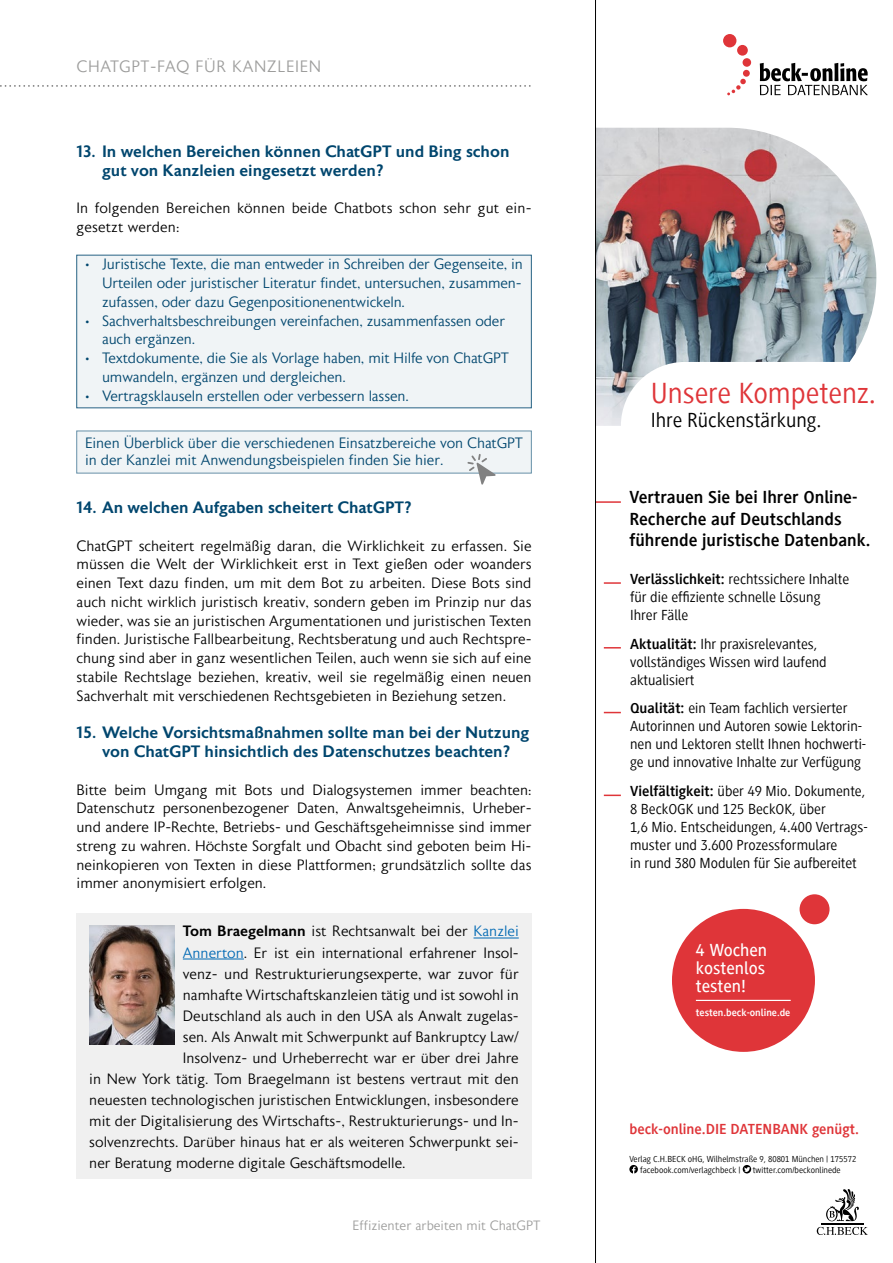
<style>
.page{position:relative;width:893px;height:1263px;background:#fff}
.page>*{position:absolute;margin:0;border:0;box-sizing:border-box;transform-origin:0 0}
.t1{font:30px "Generis Sans Com";color:#df3539}
.t2{font:21px "Generis Sans Com";color:#000}
.t3{font:700 18px/21.6px "Generis Sans Com";color:#000}
.t4{font:500 18px/18px "Generis Sans Com";color:#fff;text-align:justify}
.t5{font:500 16.5px/18.8px "Astoria Sans";color:#00466e}
.t6{font:300 16.5px "Astoria Sans";letter-spacing:.04em;color:#9d9d9c}
.t7{font:300 15px/18.8px "Astoria Sans";color:#000;text-align:justify}
.t8{font:300 15px/18.8px "Astoria Sans";letter-spacing:-.01em;color:#00466e}
.t9{font:15px/18px "Generis Sans Com";color:#000}
.t10{font:700 15px "Generis Sans Com";color:#df3539}
.t11{font:300 13.5px "Astoria Sans";color:#9d9d9c}
.t12{font:700 10.5px "Generis Sans Com";color:#fff}
.t13{font:9px/10.8px "Generis Sans Com";color:#000}
.s1{font-weight:500}
.s2{color:#0069b4}
.s3{font-weight:700}
</style>
<div class="page">
<div style="left:77px;top:255px;width:454px;height:153px;background:#f0f4f6"></div>
<svg style="left:0;top:85px;width:531px;height:2px"></svg>
<div style="left:77px;top:913px;width:454px;height:266px;background:#f0f0f0"></div>
<hr style="left:473px;top:938px;width:46px;height:1px;background:#0069b4">
<hr style="left:183px;top:959px;width:61px;height:1px;background:#0069b4">
<img style="left:89px;top:925px;width:85px;height:119px">
<div style="left:77px;top:431px;width:454px;height:42px;background:#f0f4f6"></div>
<svg style="left:467px;top:454px;width:29px;height:31px"></svg>
<img style="left:596px;top:128px;width:280px;height:298px">
<hr style="left:595px;top:501px;width:26px;height:2px;background:#df3539">
<svg style="left:621px;top:362px;width:255px;height:64px"></svg>
<svg style="left:760px;top:63px;width:108px;height:32px"></svg>
<div style="left:723px;top:34px;width:13px;height:13px;background:#df3539;border-radius:50%"></div>
<div style="left:737px;top:45px;width:11px;height:11px;background:#df3539;border-radius:50%"></div>
<div style="left:743px;top:58px;width:8px;height:9px;background:#df3539;border-radius:50%"></div>
<div style="left:743px;top:70px;width:7px;height:7px;background:#df3539;border-radius:50%"></div>
<svg style="left:727px;top:79px;width:19px;height:16px"></svg>
<svg style="left:826px;top:1189px;width:33px;height:32px"></svg>
<hr style="left:821px;top:1223px;width:43px;height:1px;background:#000">
<svg style="left:817px;top:1227px;width:51px;height:8px"></svg>
<svg style="left:629px;top:1165px;width:9px;height:8px"></svg>
<svg style="left:743px;top:1165px;width:8px;height:8px"></svg>
<svg style="left:604px;top:582px;width:17px;height:2px"></svg>
<svg style="left:604px;top:647px;width:17px;height:1px"></svg>
<svg style="left:604px;top:712px;width:17px;height:1px"></svg>
<svg style="left:604px;top:794px;width:17px;height:2px"></svg>
<div style="left:672px;top:909px;width:143px;height:143px;background:#df3539;border-radius:50%"></div>
<div style="left:800px;top:894px;width:29px;height:30px;background:#df3539;border-radius:50%"></div>
<hr style="left:696px;top:1000px;width:95px;height:1px;background:#fff">
<hr style="left:595px;top:0;width:1px;height:1263px;background:#000">
<p class="t6" style="left:77px;top:57px;width:246px">CHATGPT-FAQ FÜR KANZLEIEN</p>
<p class="t5" style="left:102px;top:142px;width:409px;text-indent:-26px">13. In welchen Bereichen können ChatGPT und Bing schon gut von Kanzleien eingesetzt werden?</p>
<p class="t7" style="left:77px;top:199px;width:456px">In folgenden Bereichen können beide Chatbots schon sehr gut ein&shy;gesetzt werden:</p>
<p class="t8" style="left:102px;top:255px;width:422px;text-align:justify;text-indent:-17px">• Juristische Texte, die man entweder in Schreiben der Gegenseite, in Urteilen oder juristischer Literatur findet, untersuchen, zusammen&shy;zufassen, oder dazu Gegenpositionenentwickeln.</p>
<p class="t8" style="left:102px;top:312px;width:405px;text-indent:-17px">• Sachverhaltsbeschreibungen vereinfachen, zusammenfassen oder auch ergänzen.</p>
<p class="t8" style="left:102px;top:349px;width:408px;text-indent:-17px">• Textdokumente, die Sie als Vorlage haben, mit Hilfe von ChatGPT umwandeln, ergänzen und dergleichen.</p>
<p class="t8" style="left:85px;top:387px;width:325px">• Vertragsklauseln erstellen oder verbessern lassen.</p>
<p class="t8" style="left:85px;top:434px;width:439px;line-height:17.2px">Einen Überblick über die verschiedenen Einsatzbereiche von ChatGPT in der Kanzlei mit Anwendungsbeispielen finden Sie hier.</p>
<p class="t5" style="left:77px;top:499px;width:337px">14. An welchen Aufgaben scheitert ChatGPT?</p>
<p class="t7" style="left:77px;top:537px;width:457px">ChatGPT scheitert regelmäßig daran, die Wirklichkeit zu erfassen. Sie müssen die Welt der Wirklichkeit erst in Text gießen oder woanders einen Text dazu finden, um mit dem Bot zu arbeiten. Diese Bots sind auch nicht wirklich juristisch kreativ, sondern geben im Prinzip nur das wieder, was sie an juristischen Argumentationen und juristischen Texten finden. Juristische Fallbearbeitung, Rechtsberatung und auch Rechtspre&shy;chung sind aber in ganz wesentlichen Teilen, auch wenn sie sich auf eine stabile Rechtslage beziehen, kreativ, weil sie regelmäßig einen neuen Sachverhalt mit verschiedenen Rechtsgebieten in Beziehung setzen.</p>
<p class="t5" style="left:77px;top:724px;width:454px;text-align:center">15. Welche Vorsichtsmaßnahmen sollte man bei der Nutzung von ChatGPT hinsichtlich des Datenschutzes beachten?</p>
<p class="t7" style="left:77px;top:780px;width:457px">Bitte beim Umgang mit Bots und Dialogsystemen immer beachten:<br>Datenschutz personenbezogener Daten, Anwaltsgeheimnis, Urheber&shy;und andere IP-Rechte, Betriebs- und Geschäftsgeheimnisse sind immer streng zu wahren. Höchste Sorgfalt und Obacht sind geboten beim Hi&shy;neinkopieren von Texten in diese Plattformen; grundsätzlich sollte das immer anonymisiert erfolgen.</p>
<p class="t7" style="left:183px;top:922px;width:337px"><span class="s1">Tom Braegelmann</span> ist Rechtsanwalt bei der <span class="s2">Kanzlei</span></p>
<p class="t7" style="left:183px;top:943px;width:337px"><span class="s2">Annerton</span>. Er ist ein international erfahrener Insol-</p>
<p class="t7" style="left:183px;top:964px;width:337px">venz- und Restrukturierungsexperte, war zuvor für</p>
<p class="t7" style="left:183px;top:985px;width:337px">namhafte Wirtschaftskanzleien tätig und ist sowohl in</p>
<p class="t7" style="left:183px;top:1006px;width:337px">Deutschland als auch in den USA als Anwalt zugelas-</p>
<p class="t7" style="left:183px;top:1027px;width:337px">sen. Als Anwalt mit Schwerpunkt auf Bankruptcy Law/</p>
<p class="t7" style="left:183px;top:1048px;width:337px">Insolvenz- und Urheberrecht war er über drei Jahre</p>
<p class="t7" style="left:89px;top:1069px;width:431px">in New York tätig. Tom Braegelmann ist bestens vertraut mit den</p>
<p class="t7" style="left:89px;top:1090px;width:431px">neuesten technologischen juristischen Entwicklungen, insbesondere</p>
<p class="t7" style="left:89px;top:1111px;width:431px">mit der Digitalisierung des Wirtschafts-, Restrukturierungs- und In-</p>
<p class="t7" style="left:89px;top:1132px;width:431px">solvenzrechts. Darüber hinaus hat er als weiteren Schwerpunkt sei-</p>
<p class="t7" style="left:89px;top:1153px;width:318px">ner Beratung moderne digitale Geschäftsmodelle.</p>
<p class="t11" style="left:353px;top:1218px;width:189px">Effizienter arbeiten mit ChatGPT</p>
<h1 class="t1" style="left:651px;top:377px;width:227px">Unsere Kompetenz.</h1>
<h2 class="t2" style="left:651px;top:409px;width:172px">Ihre Rückenstärkung.</h2>
<p class="t3" style="left:629px;top:486px;width:242px">Vertrauen Sie bei Ihrer Online-<br>Recherche auf Deutschlands führende juristische Datenbank.</p>
<p class="t9" style="left:630px;top:570px;width:220px"><span class="s3">Verlässlichkeit:</span> rechtssichere Inhalte für die effiziente schnelle Lösung<br>Ihrer Fälle</p>
<p class="t9" style="left:630px;top:635px;width:198px"><span class="s3">Aktualität:</span> Ihr praxisrelevantes, vollständiges Wissen wird laufend aktualisiert</p>
<p class="t9" style="left:630px;top:699px;width:238px"><span class="s3">Qualität:</span> ein Team fachlich versierter Autorinnen und Autoren sowie Lektorin&shy;nen und Lektoren stellt Ihnen hochwerti&shy;ge und innovative Inhalte zur Verfügung</p>
<p class="t9" style="left:630px;top:782px;width:239px"><span class="s3">Vielfältigkeit:</span> über 49 Mio. Dokumente, 8 BeckOGK und 125 BeckOK, über<br>1,6 Mio. Entscheidungen, 4.400 Vertrags&shy;muster und 3.600 Prozessformulare<br>in rund 380 Modulen für Sie aufbereitet</p>
<p class="t4" style="left:696px;top:941px;width:73px">4 Wochen kostenlos testen!</p>
<p class="t12" style="left:696px;top:1007px;width:96px">testen.beck-online.de</p>
<p class="t10" style="left:629px;top:1121px;width:231px">beck-online.DIE DATENBANK genügt.</p>
<p class="t13" style="left:640px;top:1153px;width:218px;text-indent:-11px">Verlag C.H.BECK oHG, Wilhelmstraße 9, 80801 München | 175572 facebook.com/verlagchbeck |</p>
<p class="t13" style="left:753px;top:1164px;width:89px">twitter.com/beckonlinede</p>
</div>
